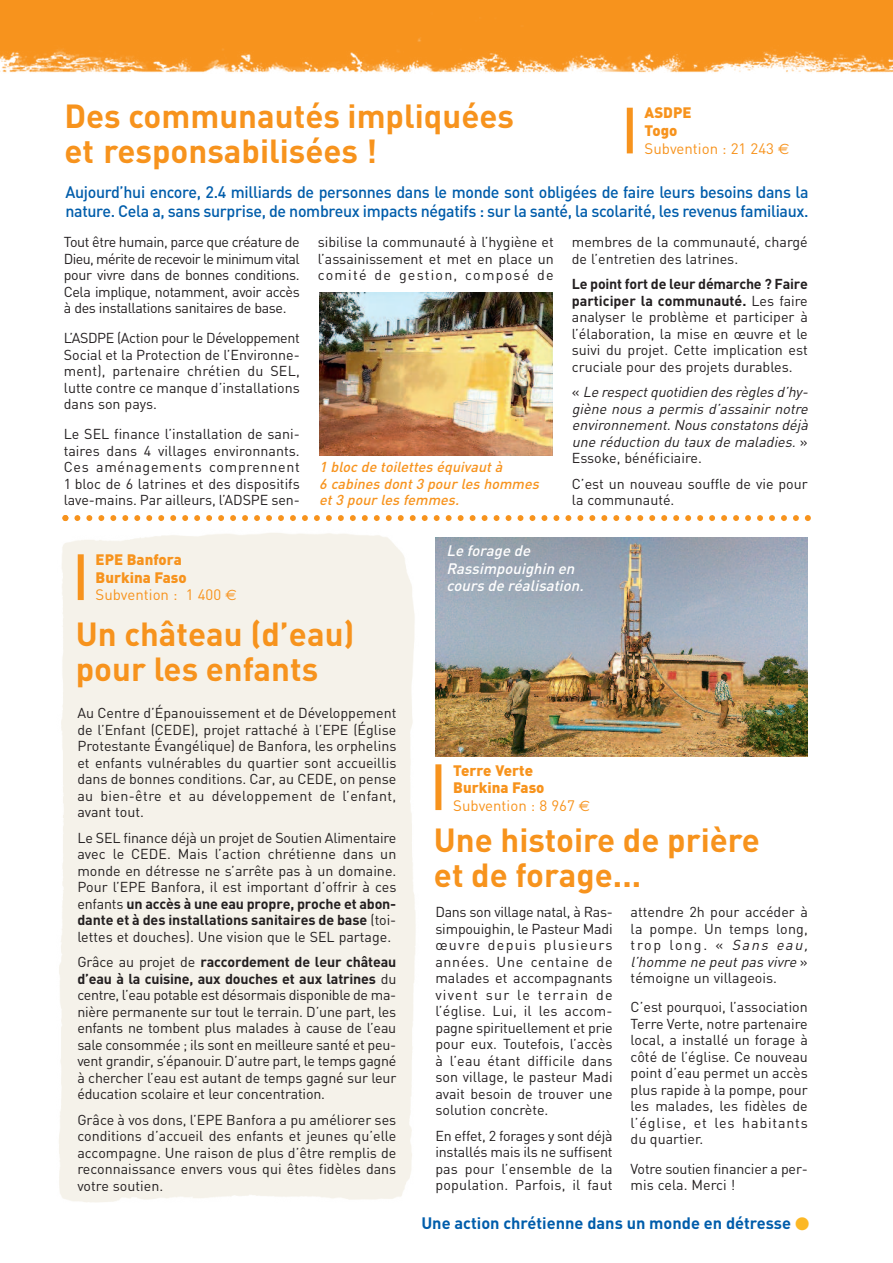
<style>
.page{position:relative;width:893px;height:1263px;background:#fff}
.page>*{position:absolute;margin:0;border:0;box-sizing:border-box;transform-origin:0 0}
.t1{font:700 33px/34.5px "DIN";color:#f7931d}
.t2{font:500 16.5px/19.8px "DIN";letter-spacing:-.02em;color:#015dab}
.t3{font:700 16.35px "DIN";color:#015dab}
.t4{font:900 15px/17.7px "DIN";color:#f7931d}
.t5{font:italic 500 15px/17.2px "DIN";color:#fff}
.t6{font:15px/17.7px "DIN";color:#f7931d}
.t7{font:14.25px/16.5px "DIN";color:#231f20;text-align:justify}
.t8{font:italic 14.25px/16.5px "DIN";color:#231f20}
.t9{font:italic 500 14.25px/16.5px "DIN";color:#f7931d}
.s1{font-weight:900}
.s2{font-family:"Euro Sans"}
.s3{font-weight:400}
.s4{font-family:"Euro Sans";font-weight:400}
.s5{font-weight:700}
.s6{font-style:normal}
.s7{font-style:italic}
.s8{color:#fcb825}
</style>
<div class="page">
<svg style="left:62px;top:515px;width:749px;height:6px"></svg>
<img style="left:0;top:0;width:893px;height:73px">
<img style="left:436px;top:538px;width:372px;height:219px">
<img style="left:320px;top:292px;width:232px;height:163px">
<div style="left:627px;top:108px;width:6px;height:45px;background:#f7931d"></div>
<div style="left:78px;top:554px;width:6px;height:46px;background:#f7931d"></div>
<div style="left:435px;top:764px;width:6px;height:46px;background:#f7931d"></div>
<h1 class="t1" style="left:64px;top:100px;width:451px">Des communautés impliquées et responsabilisées !</h1>
<p class="t2" style="left:65px;top:182px;width:745px">Aujourd’hui encore, 2.4 milliards de personnes dans le monde sont obligées de faire leurs besoins dans la nature. Cela a, sans surprise, de nombreux impacts négatifs : sur la santé, la scolarité, les revenus familiaux.</p>
<p class="t6" style="left:645px;top:104px;width:146px"><span class="s1">ASDPE<br>Togo<br></span>Subvention : 21 243 <span class="s2">€</span></p>
<p class="t7" style="left:64px;top:234px;width:238px">Tout être humain, parce que créature de Dieu, mérite de recevoir le minimum vital pour vivre dans de bonnes conditions.<br>Cela implique, notamment, avoir accès à des installations sanitaires de base.</p>
<p class="t7" style="left:64px;top:330px;width:238px">L’ASDPE (Action pour le Développement Social et la Protection de l’Environne&shy;ment), partenaire chrétien du SEL, lutte contre ce manque d’installations dans son pays.</p>
<p class="t7" style="left:64px;top:426px;width:238px">Le SEL finance l’installation de sani&shy;taires dans 4 villages environnants.<br>Ces aménagements comprennent 1 bloc de 6 latrines et des dispositifs lave-mains. Par ailleurs, l’ADSPE sen-</p>
<p class="t4" style="left:96px;top:551px;width:143px">EPE Banfora<br>Burkina Faso<br><span class="s3">Subvention : 1 400</span> <span class="s4">€</span></p>
<p class="t7" style="left:318px;top:234px;width:238px">sibilise la communauté à l’hygiène et l’assainissement et met en place un comité de gestion, composé de</p>
<p class="t7" style="left:572px;top:234px;width:238px">membres de la communauté, chargé de l’entretien des latrines.</p>
<p class="t7" style="left:572px;top:276px;width:238px"><span class="s5">Le point fort de leur démarche ? Faire participer la communauté.</span> Les faire analyser le problème et participer à l’élaboration, la mise en œuvre et le suivi du projet. Cette implication est cruciale pour des projets durables.</p>
<p class="t8" style="left:572px;top:384px;width:241px"><span class="s6">«</span> Le respect quotidien des règles d’hy&shy;giène nous a permis d’assainir notre environnement. Nous constatons déjà une réduction du taux de maladies. <span class="s6">» Essoke, bénéficiaire.</span></p>
<p class="t7" style="left:572px;top:475px;width:238px">C’est un nouveau souffle de vie pour la communauté.</p>
<p class="t9" style="left:319px;top:459px;width:224px">1 bloc de toilettes équivaut à<br>6 cabines dont 3 pour les hommes et 3 pour les femmes.</p>
<p class="t5" style="left:446px;top:542px;width:142px">Le forage de<br>Rassimpouighin en cours de réalisation.</p>
<h1 class="t1" style="left:76px;top:618px;width:280px">Un château (d’eau) pour les enfants</h1>
<p class="t7" style="left:77px;top:705px;width:320px">Au Centre d’Épanouissement et de Développement de l’Enfant (CEDE), projet rattaché à l’EPE (Église Protestante Évangélique) de Banfora, les orphelins et enfants vulnérables du quartier sont accueillis dans de bonnes conditions. Car, au CEDE, on pense au bien-être et au développement de l’enfant, avant tout.</p>
<p class="t7" style="left:77px;top:829px;width:321px">Le SEL finance déjà un projet de Soutien Alimentaire avec le CEDE. Mais l’action chrétienne dans un monde en détresse ne s’arrête pas à un domaine.<br>Pour l’EPE Banfora, il est important d’offrir à ces enfants <span class="s5">un accès à une eau propre, proche et abon&shy;dante et à des installations sanitaires de base</span> (toi&shy;lettes et douches). Une vision que le SEL partage.</p>
<p class="t7" style="left:77px;top:954px;width:321px">Grâce au projet de <span class="s5">raccordement de leur château d’eau à la cuisine, aux douches et aux latrines</span> du centre, l’eau potable est désormais disponible de ma&shy;nière permanente sur tout le terrain. D’une part, les enfants ne tombent plus malades à cause de l’eau sale consommée ; ils sont en meilleure santé et peu&shy;vent grandir, s’épanouir. D’autre part, le temps gagné à chercher l’eau est autant de temps gagné sur leur éducation scolaire et leur concentration.</p>
<p class="t7" style="left:77px;top:1111px;width:320px">Grâce à vos dons, l’EPE Banfora a pu améliorer ses conditions d’accueil des enfants et jeunes qu’elle accompagne. Une raison de plus d’être remplis de reconnaissance envers vous qui êtes fidèles dans votre soutien.</p>
<p class="t4" style="left:453px;top:761px;width:138px">Terre Verte<br>Burkina Faso<br><span class="s3">Subvention : 8 967</span> <span class="s4">€</span></p>
<h1 class="t1" style="left:434px;top:823px;width:327px">Une histoire de prière et de forage...</h1>
<p class="t7" style="left:435px;top:904px;width:179px">Dans son village natal, à Ras&shy;simpouighin, le Pasteur Madi œuvre depuis plusieurs années. Une centaine de malades et accompagnants vivent sur le terrain de l’église. Lui, il les accom&shy;pagne spirituellement et prie pour eux. Toutefois, l’accès à l’eau étant difficile dans son village, le pasteur Madi avait besoin de trouver une solution concrète.</p>
<p class="t7" style="left:435px;top:1127px;width:179px">En effet, 2 forages y sont déjà installés mais ils ne suffisent pas pour l’ensemble de la population. Parfois, il faut</p>
<p class="t7" style="left:631px;top:904px;width:182px;text-align:left">attendre 2h pour accéder à la pompe. Un temps long, trop long. « <span class="s7">Sans eau, l’homme ne peut pas vivre</span> » témoigne un villageois.</p>
<p class="t7" style="left:631px;top:999px;width:179px">C’est pourquoi, l’association Terre Verte, notre partenaire local, a installé un forage à côté de l’église. Ce nouveau point d’eau permet un accès plus rapide à la pompe, pour les malades, les fidèles de l’église, et les habitants du quartier.</p>
<p class="t7" style="left:631px;top:1160px;width:179px">Votre soutien financier a per&shy;mis cela. Merci !</p>
<p class="t3" style="left:421px;top:1214px;width:390px">Une action chrétienne dans un monde en détresse <span class="s8">●</span></p>
</div>
